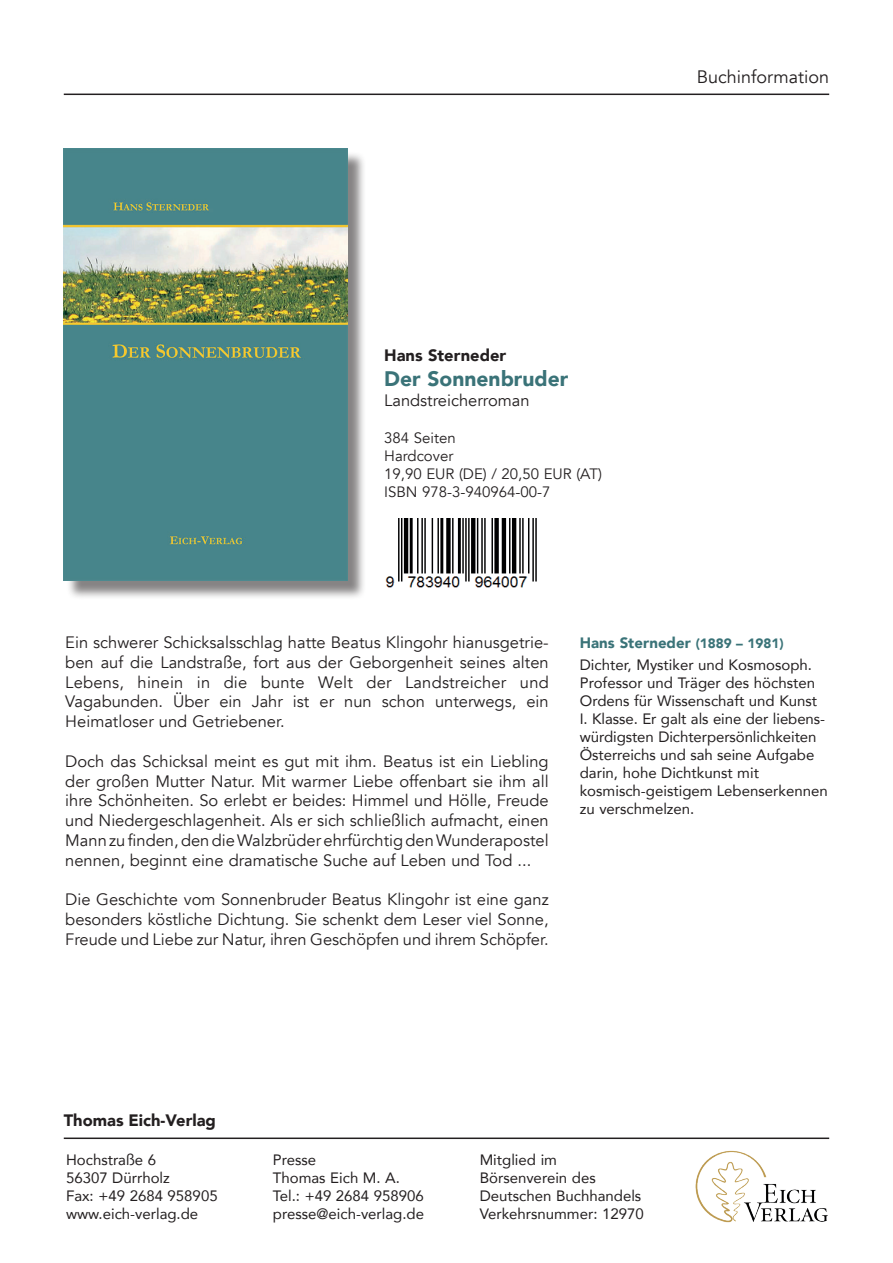
<style>
.page{position:relative;width:893px;height:1263px;background:#fff}
.page>*{position:absolute;margin:0;border:0;box-sizing:border-box;transform-origin:0 0}
.t1{font:900 21px "Avenir";color:#3a7378}
.t2{font:18px "Avenir";color:#231f20}
.t3{font:16.5px/19.8px "Avenir";color:#231f20;text-align:justify}
.t4{font:900 16.5px "Avenir";color:#231f20}
.t5{font:15px/18px "Avenir";color:#231f20}
.t6{font:15px/18px "Avenir";color:#231f20}
.s1{font-weight:900;color:#3a7378}
.s2{font-weight:900;font-size:13.5px;color:#3a7378}
</style>
<div class="page">
<div style="left:66px;top:151px;width:300px;height:449px;background:#231f20;opacity:.55"></div>
<img style="left:64px;top:149px;width:283px;height:432px">
<img style="left:385px;top:518px;width:152px;height:70px">
<hr style="left:64px;top:94px;width:765px;height:1px;background:#231f20">
<hr style="left:64px;top:1137px;width:765px;height:2px;background:#231f20">
<img style="left:695px;top:1150px;width:133px;height:73px">
<p class="t2" style="left:697px;top:66px;width:134px">Buchinformation</p>
<p class="t4" style="left:384px;top:341px;width:124px">Hans Sterneder</p>
<p class="t1" style="left:384px;top:360px;width:186px">Der Sonnenbruder</p>
<p class="t3" style="left:384px;top:390px;width:147px">Landstreicherroman</p>
<p class="t6" style="left:384px;top:429px;width:219px">384 Seiten<br>Hardcover<br>19,90 EUR (DE) / 20,50 EUR (AT)<br>ISBN 978-3-940964-00-7</p>
<p class="t3" style="left:65px;top:633px;width:485px">Ein schwerer Schicksalsschlag hatte Beatus Klingohr hianusgetrie&shy;ben auf die Landstraße, fort aus der Geborgenheit seines alten Lebens, hinein in die bunte Welt der Landstreicher und Vagabunden. Über ein Jahr ist er nun schon unterwegs, ein Heimatloser und Getriebener.</p>
<p class="t3" style="left:65px;top:751px;width:485px">Doch das Schicksal meint es gut mit ihm. Beatus ist ein Liebling der großen Mutter Natur. Mit warmer Liebe offenbart sie ihm all ihre Schönheiten. So erlebt er beides: Himmel und Hölle, Freude und Niedergeschlagenheit. Als er sich schließlich aufmacht, einen Mann zu finden, den die Walzbrüder ehrfürchtig den Wunderapostel nennen, beginnt eine dramatische Suche auf Leben und Tod ...</p>
<p class="t3" style="left:65px;top:890px;width:485px">Die Geschichte vom Sonnenbruder Beatus Klingohr ist eine ganz besonders köstliche Dichtung. Sie schenkt dem Leser viel Sonne, Freude und Liebe zur Natur, ihren Geschöpfen und ihrem Schöpfer.</p>
<p class="t5" style="left:580px;top:631px;width:234px;line-height:22.2px"><span class="s1">Hans Sterneder</span> <span class="s2">(1889 – 1981)<br></span>Dichter, Mystiker und Kosmosoph.</p>
<p class="t5" style="left:580px;top:674px;width:249px">Professor und Träger des höchsten<br>Ordens für Wissenschaft und Kunst<br>I. Klasse. Er galt als eine der liebens&shy;würdigsten Dichterpersönlichkeiten<br>Österreichs und sah seine Aufgabe darin, hohe Dichtkunst mit kosmisch-geistigem Lebenserkennen zu verschmelzen.</p>
<p class="t4" style="left:64px;top:1106px;width:154px">Thomas Eich-Verlag</p>
<p class="t5" style="left:66px;top:1150px;width:153px">Hochstraße 6<br>56307 Dürrholz<br>Fax: +49 2684 958905 www.eich-verlag.de</p>
<p class="t5" style="left:273px;top:1150px;width:153px">Presse<br>Thomas Eich M. A.<br>Tel.: +49 2684 958906 presse@eich-verlag.de</p>
<p class="t5" style="left:480px;top:1150px;width:166px">Mitglied im<br>Börsenverein des<br>Deutschen Buchhandels<br>Verkehrsnummer: 12970</p>
</div>
